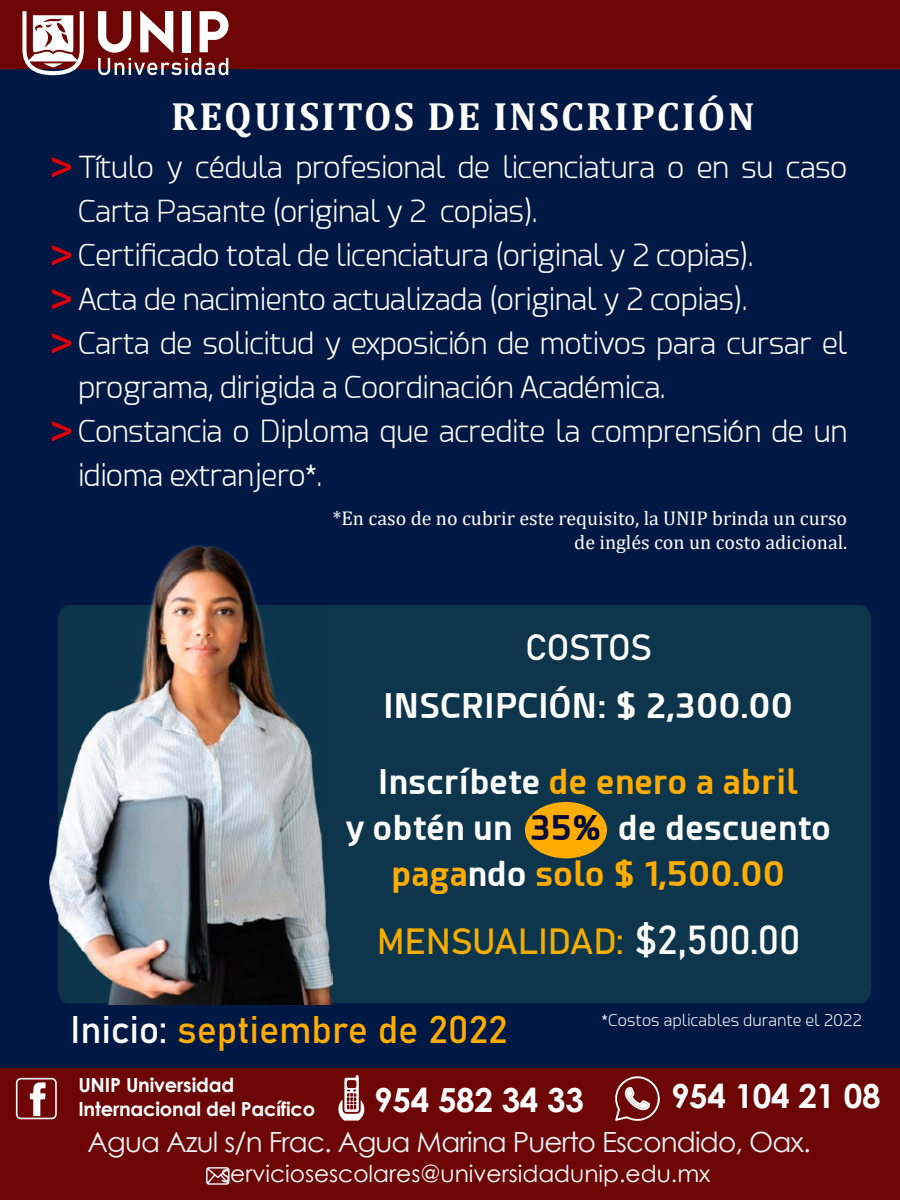
<style>
.page{position:relative;width:900px;height:1200px;background:#fff}
.page>*{position:absolute;margin:0;border:0;box-sizing:border-box;transform-origin:0 0}
.t1{font:700 40.8px/88px "Cambria";color:#de0209}
.t2{font:700 39.6px "Cambria";letter-spacing:.055em;color:#fff}
.t3{font:38px "Bahnschrift";letter-spacing:-.005em;color:#ffac00}
.t4{font:36px "Bahnschrift";letter-spacing:-.005em;color:#f4ad00}
.t5{font:36px "Bahnschrift";letter-spacing:-.025em;color:#fff}
.t6{font:700 33.6px/46px "Esphimere";letter-spacing:.03em;color:#fff;text-align:center}
.t7{font:700 33.2px "Century Gothic";letter-spacing:-.01em;color:#fff}
.t8{font:300 30px/44px "Esphimere";color:#fff}
.t9{font:27.8px "Century Gothic";letter-spacing:-.03em;color:#eef3f8}
.t10{font:23.4px "Century Gothic";color:#fff}
.t11{font:20px/24px "Cambria";color:#fff;text-align:right}
.t12{font:700 19.4px/24.8px "Century Gothic";letter-spacing:-.01em;color:#fff}
.t13{font:300 16px "Esphimere";letter-spacing:.025em;color:#fff}
.s1{color:#ffac00}
.s2{color:#000636}
.s3{font-size:40px;color:#fff}
.s4{color:#fff}
</style>
<div class="page">
<div style="left:0;top:0;width:900px;height:1151px;background:#6e0505"></div>
<div style="left:0;top:70px;width:900px;height:1130px;background:#001944"></div>
<div style="left:332px;top:605px;width:539px;height:398px;background:#0d354b"></div>
<div style="left:0;top:1069px;width:900px;height:131px;background:#6e0505"></div>
<svg style="left:338px;top:1075px;width:27px;height:46px"></svg>
<svg style="left:16px;top:1078px;width:41px;height:41px"></svg>
<svg style="left:615px;top:1076px;width:45px;height:45px"></svg>
<svg style="left:206px;top:1167px;width:24px;height:18px"></svg>
<img style="left:50px;top:545px;width:282px;height:459px">
<svg style="left:98px;top:10px;width:130px;height:65px"></svg>
<svg style="left:22px;top:11px;width:62px;height:64px"></svg>
<div style="left:525px;top:802px;width:82px;height:56px;background:#ffac00;border-radius:50%"></div>
<h2 class="t2" style="left:171px;top:88px;width:585px">REQUISITOS DE INSCRIPCIÓN</h2>
<p class="t8" style="left:78px;top:145px;width:770px">Título y cédula profesional de licenciatura o en su caso Carta Pasante (original y 2 copias).<br>Certificado total de licenciatura (original y 2 copias).<br>Acta de nacimiento actualizada (original y 2 copias).<br>Carta de solicitud y exposición de motivos para cursar el programa, dirigida a Coordinación Académica.<br>Constancia o Diploma que acredite la comprensión de un idioma extranjero*.</p>
<p class="t11" style="left:333px;top:507px;width:516px">*En caso de no cubrir este requisito, la UNIP brinda un curso de inglés con un costo adicional.</p>
<h1 class="t1" style="left:50px;top:120px;width:25px">&gt; &gt;</h1>
<h1 class="t1" style="left:50px;top:274px;width:25px;line-height:44px">&gt; &gt;</h1>
<h1 class="t1" style="left:50px;top:384px;width:25px">&gt;</h1>
<p class="t5" style="left:525px;top:620px;width:129px">COSTOS</p>
<p class="t6" style="left:384px;top:683px;width:410px">INSCRIPCIÓN: $ 2,300.00</p>
<p class="t6" style="left:346px;top:759px;width:486px">Inscríbete <span class="s1">de enero a abril<br></span>y obtén un <span class="s2">35%</span> de descuento <span class="s1">paga</span>ndo <span class="s1">solo $ 1,500.00</span></p>
<p class="t4" style="left:377px;top:914px;width:426px">MENSUALIDAD: <span class="s3">$2,500.00</span></p>
<p class="t3" style="left:70px;top:1001px;width:439px"><span class="s4">Inicio:</span> septiembre de 2022</p>
<p class="t13" style="left:602px;top:1011px;width:262px">*Costos aplicables durante el 2022</p>
<p class="t12" style="left:78px;top:1071px;width:238px">UNIP Universidad<br>Internacional del Pacífico</p>
<p class="t7" style="left:671px;top:1071px;width:211px">954 104 21 08</p>
<p class="t7" style="left:374px;top:1075px;width:211px">954 582 34 33</p>
<p class="t9" style="left:87px;top:1122px;width:725px">Agua Azul s/n Frac. Agua Marina Puerto Escondido, Oax.</p>
<p class="t10" style="left:221px;top:1158px;width:491px">serviciosescolares@universidadunip.edu.mx</p>
</div>
